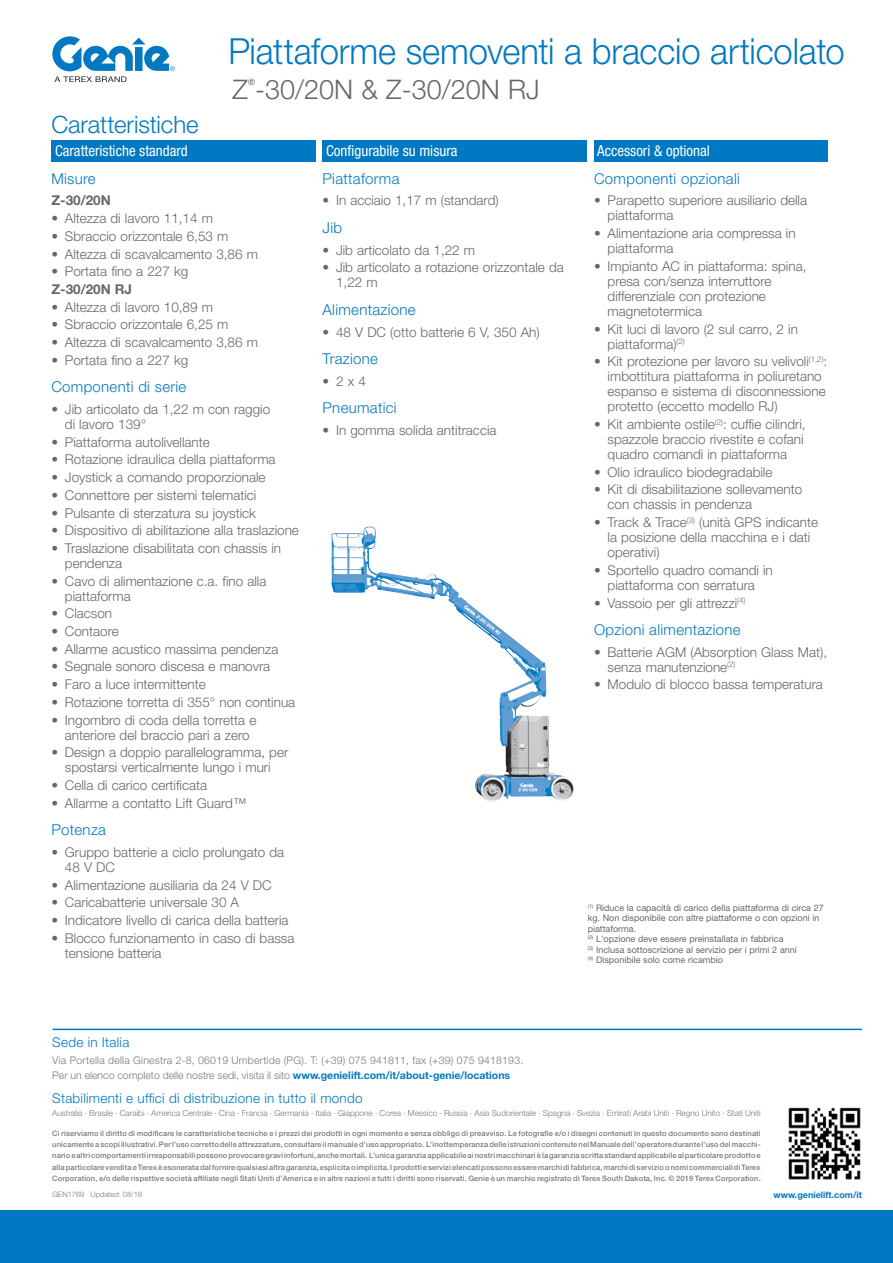
<style>
.page{position:relative;width:893px;height:1263px;background:#fff}
.page>*{position:absolute;margin:0;border:0;box-sizing:border-box;transform-origin:0 0}
.t1{font:300 36px "Helvetica Neue LT Std";letter-spacing:-.005em;color:#0079c2;scale:.96 1}
.t2{font:300 27px "Helvetica Neue LT Std";color:#67676a}
.t3{font:300 24px "Helvetica Neue LT Std";letter-spacing:-.005em;color:#0079c2}
.t4{font:300 15px "Helvetica Neue LT Std";letter-spacing:.02em;color:#0079c2}
.t5{font:condensed 15px "Helvetica Neue LT Std";color:#fff}
.t6{font:300 13.5px/15px "Helvetica Neue LT Std";color:#67676a}
.t7{font:300 13.5px "Helvetica Neue LT Std";letter-spacing:.02em;color:#0079c2}
.t8{font:700 13.5px "Helvetica Neue LT Std";color:#67676a}
.t9{font:300 10.5px/14.9px "Helvetica Neue LT Std";letter-spacing:.02em;color:#717a82}
.t10{font:9px/10.5px "Helvetica Neue LT Std";color:#67676a}
.t11{font:700 9px "Helvetica Neue LT Std";color:#0079c2}
.t12{font:condensed 8.7px "Helvetica Neue LT Std";color:#67676a}
.t13{font:300 8.25px "Helvetica Neue LT Std";color:#717a82}
.t14{font:500 7.5px/11.2px "Helvetica Neue LT Std";letter-spacing:.02em;color:#717a82;text-align:justify}
.t15{font:300 7.5px "Helvetica Neue LT Std";color:#717a82}
.s1{font-weight:700;color:#0079c2}
</style>
<div class="page">
<svg style="left:52px;top:36px;width:123px;height:46px"></svg>
<div style="left:594px;top:140px;width:234px;height:21px;background:#0079c2"></div>
<div style="left:323px;top:140px;width:264px;height:21px;background:#0079c2"></div>
<div style="left:51px;top:140px;width:265px;height:21px;background:#0079c2"></div>
<img style="left:331px;top:527px;width:200px;height:244px">
<div style="left:0;top:1210px;width:893px;height:53px;background:#0079c2"></div>
<img style="left:788px;top:1107px;width:73px;height:73px">
<hr style="left:52px;top:1029px;width:810px;height:1px;background:#0079c2">
<h1 class="t1" style="left:228px;top:29px;width:643px">Piattaforme semoventi a braccio articolato</h1>
<h3 class="t3" style="left:51px;top:110px;width:149px">Caratteristiche</h3>
<p class="t12" style="left:248px;top:77px;width:8px">®</p>
<h2 class="t2" style="left:233px;top:73px;width:308px">Z -30/20N &amp; Z-30/20N RJ</h2>
<p class="t5" style="left:55px;top:142px;width:134px">Caratteristiche standard</p>
<p class="t5" style="left:326px;top:142px;width:133px">Configurabile su misura</p>
<p class="t4" style="left:51px;top:169px;width:46px">Misure</p>
<p class="t8" style="left:51px;top:192px;width:61px">Z-30/20N</p>
<p class="t6" style="left:51px;top:211px;width:163px">• Altezza di lavoro 11,14 m</p>
<p class="t6" style="left:51px;top:228px;width:178px">• Sbraccio orizzontale 6,53 m</p>
<p class="t6" style="left:51px;top:246px;width:208px">• Altezza di scavalcamento 3,86 m</p>
<p class="t6" style="left:51px;top:264px;width:138px">• Portata fino a 227 kg</p>
<p class="t8" style="left:51px;top:281px;width:82px">Z-30/20N RJ</p>
<p class="t6" style="left:51px;top:299px;width:163px">• Altezza di lavoro 10,89 m</p>
<p class="t6" style="left:51px;top:317px;width:178px">• Sbraccio orizzontale 6,25 m</p>
<p class="t6" style="left:51px;top:334px;width:208px">• Altezza di scavalcamento 3,86 m</p>
<p class="t6" style="left:51px;top:352px;width:138px">• Portata fino a 227 kg</p>
<p class="t4" style="left:51px;top:378px;width:136px">Componenti di serie</p>
<p class="t6" style="left:65px;top:401px;width:207px;text-indent:-14px">• Jib articolato da 1,22 m con raggio di lavoro 139°</p>
<p class="t6" style="left:51px;top:434px;width:160px">• Piattaforma autolivellante</p>
<p class="t6" style="left:51px;top:452px;width:226px">• Rotazione idraulica della piattaforma</p>
<p class="t6" style="left:51px;top:469px;width:216px">• Joystick a comando proporzionale</p>
<p class="t6" style="left:51px;top:487px;width:206px">• Connettore per sistemi telematici</p>
<p class="t6" style="left:51px;top:505px;width:206px">• Pulsante di sterzatura su joystick</p>
<p class="t6" style="left:51px;top:523px;width:249px">• Dispositivo di abilitazione alla traslazione</p>
<p class="t6" style="left:65px;top:540px;width:218px;text-indent:-14px">• Traslazione disabilitata con chassis in pendenza</p>
<p class="t6" style="left:65px;top:573px;width:203px;text-indent:-14px">• Cavo di alimentazione c.a. fino alla piattaforma</p>
<p class="t6" style="left:51px;top:606px;width:62px">• Clacson</p>
<p class="t6" style="left:51px;top:623px;width:69px">• Contaore</p>
<p class="t6" style="left:51px;top:641px;width:228px">• Allarme acustico massima pendenza</p>
<p class="t6" style="left:51px;top:659px;width:220px">• Segnale sonoro discesa e manovra</p>
<p class="t6" style="left:51px;top:676px;width:156px">• Faro a luce intermittente</p>
<p class="t6" style="left:51px;top:694px;width:245px">• Rotazione torretta di 355° non continua</p>
<p class="t6" style="left:51px;top:712px;width:206px;text-align:center">• Ingombro di coda della torretta e anteriore del braccio pari a zero</p>
<p class="t6" style="left:51px;top:745px;width:238px;text-align:center">• Design a doppio parallelogramma, per spostarsi verticalmente lungo i muri</p>
<p class="t6" style="left:51px;top:777px;width:157px">• Cella di carico certificata</p>
<p class="t6" style="left:51px;top:795px;width:196px">• Allarme a contatto Lift Guard™</p>
<p class="t4" style="left:51px;top:821px;width:56px">Potenza</p>
<p class="t6" style="left:65px;top:844px;width:221px;text-indent:-14px">• Gruppo batterie a ciclo prolungato da<br>48 V DC</p>
<p class="t6" style="left:51px;top:877px;width:222px">• Alimentazione ausiliaria da 24 V DC</p>
<p class="t6" style="left:51px;top:895px;width:189px">• Caricabatterie universale 30 A</p>
<p class="t6" style="left:51px;top:912px;width:239px">• Indicatore livello di carica della batteria</p>
<p class="t6" style="left:65px;top:930px;width:231px;text-indent:-14px">• Blocco funzionamento in caso di bassa tensione batteria</p>
<p class="t4" style="left:323px;top:169px;width:78px">Piattaforma</p>
<p class="t6" style="left:323px;top:193px;width:178px">• In acciaio 1,17 m (standard)</p>
<p class="t4" style="left:323px;top:218px;width:21px">Jib</p>
<p class="t6" style="left:323px;top:242px;width:154px">• Jib articolato da 1,22 m</p>
<p class="t6" style="left:336px;top:260px;width:229px;text-indent:-14px">• Jib articolato a rotazione orizzontale da<br>1,22 m</p>
<p class="t4" style="left:323px;top:300px;width:95px">Alimentazione</p>
<p class="t6" style="left:323px;top:324px;width:219px">• 48 V DC (otto batterie 6 V, 350 Ah)</p>
<p class="t4" style="left:323px;top:350px;width:57px">Trazione</p>
<p class="t6" style="left:323px;top:373px;width:45px">• 2 x 4</p>
<p class="t4" style="left:323px;top:399px;width:76px">Pneumatici</p>
<p class="t6" style="left:323px;top:422px;width:175px">• In gomma solida antitraccia</p>
<p class="t5" style="left:597px;top:142px;width:114px">Accessori &amp; optional</p>
<p class="t4" style="left:594px;top:169px;width:147px">Componenti opzionali</p>
<p class="t6" style="left:608px;top:193px;width:201px;text-indent:-14px">• Parapetto superiore ausiliario della piattaforma</p>
<p class="t6" style="left:608px;top:226px;width:189px;text-indent:-14px">• Alimentazione aria compressa in piattaforma</p>
<p class="t6" style="left:608px;top:258px;width:200px;text-indent:-14px">• Impianto AC in piattaforma: spina, presa con/senza interruttore differenziale con protezione magnetotermica</p>
<p class="t6" style="left:608px;top:321px;width:192px;text-indent:-14px">• Kit luci di lavoro (2 sul carro, 2 in piattaforma)<sup>(2)</sup></p>
<p class="t6" style="left:608px;top:354px;width:221px;text-indent:-14px">• Kit protezione per lavoro su velivoli<sup>(1,2)</sup>: imbottitura piattaforma in poliuretano espanso e sistema di disconnessione protetto (eccetto modello RJ)</p>
<p class="t6" style="left:608px;top:416px;width:199px;text-indent:-13px">• Kit ambiente ostile<sup>(2)</sup>: cuffie cilindri, spazzole braccio rivestite e cofani quadro comandi in piattaforma</p>
<p class="t6" style="left:594px;top:464px;width:180px">• Olio idraulico biodegradabile</p>
<p class="t6" style="left:608px;top:482px;width:196px;text-indent:-14px">• Kit di disabilitazione sollevamento con chassis in pendenza</p>
<p class="t6" style="left:608px;top:514px;width:212px;text-indent:-14px">• Track &amp; Trace<sup>(3)</sup> (unità GPS indicante la posizione della macchina e i dati operativi)</p>
<p class="t6" style="left:594px;top:562px;width:180px;text-align:center">• Sportello quadro comandi in piattaforma con serratura</p>
<p class="t6" style="left:594px;top:595px;width:153px">• Vassoio per gli attrezzi<sup>(4)</sup></p>
<p class="t4" style="left:594px;top:620px;width:148px">Opzioni alimentazione</p>
<p class="t6" style="left:608px;top:644px;width:221px;text-indent:-14px">• Batterie AGM (Absorption Glass Mat), senza manutenzione<sup>(2)</sup></p>
<p class="t6" style="left:594px;top:677px;width:230px">• Modulo di blocco bassa temperatura</p>
<p class="t10" style="left:588px;top:902px;width:238px"><sup>(1)</sup> Riduce la capacità di carico della piattaforma di circa 27 kg. Non disponibile con altre piattaforme o con opzioni in piattaforma.<br><sup>(2)</sup> L'opzione deve essere preinstallata in fabbrica<br><sup>(3)</sup> Inclusa sottoscrizione al servizio per i primi 2 anni<br><sup>(4)</sup> Disponibile solo come ricambio</p>
<p class="t7" style="left:52px;top:1034px;width:79px">Sede in Italia</p>
<p class="t9" style="left:52px;top:1053px;width:472px">Via Portella della Ginestra 2-8, 06019 Umbertide (PG). T: (+39) 075 941811, fax (+39) 075 9418193.<br>Per un elenco completo delle nostre sedi, visita il sito <span class="s1">www.genielift.com/it/about-genie/locations</span></p>
<p class="t7" style="left:52px;top:1090px;width:312px">Stabilimenti e uffici di distribuzione in tutto il mondo</p>
<p class="t13" style="left:52px;top:1108px;width:710px">Australia · Brasile · Caraibi · America Centrale · Cina · Francia · Germania · Italia · Giappone · Corea · Messico · Russia · Asia Sudorientale · Spagna · Svezia · Emirati Arabi Uniti · Regno Unito · Stati Uniti</p>
<p class="t14" style="left:52px;top:1127px;width:710px">Ci riserviamo il diritto di modificare le caratteristiche tecniche e i prezzi dei prodotti in ogni momento e senza obbligo di preavviso. Le fotografie e/o i disegni contenuti in questo documento sono destinati unicamente a scopi illustrativi. Per l’uso corretto delle attrezzature, consultare il manuale d’uso appropriato. L’inottemperanza delle istruzioni contenute nel Manuale dell’operatore durante l’uso del macchi&shy;nario e altri comportamenti irresponsabili possono provocare gravi infortuni, anche mortali. L’unica garanzia applicabile ai nostri macchinari è la garanzia scritta standard applicabile al particolare prodotto e alla particolare vendita e Terex è esonerata dal fornire qualsiasi altra garanzia, esplicita o implicita. I prodotti e servizi elencati possono essere marchi di fabbrica, marchi di servizio o nomi commerciali di Terex Corporation, e/o delle rispettive società affiliate negli Stati Uniti d’America e in altre nazioni e tutti i diritti sono riservati. Genie è un marchio registrato di Terex South Dakota, Inc. © 2019 Terex Corporation.</p>
<p class="t15" style="left:52px;top:1190px;width:91px">GEN1769 Updated: 08/19</p>
<p class="t11" style="left:773px;top:1190px;width:90px">www.genielift.com/it</p>
</div>
